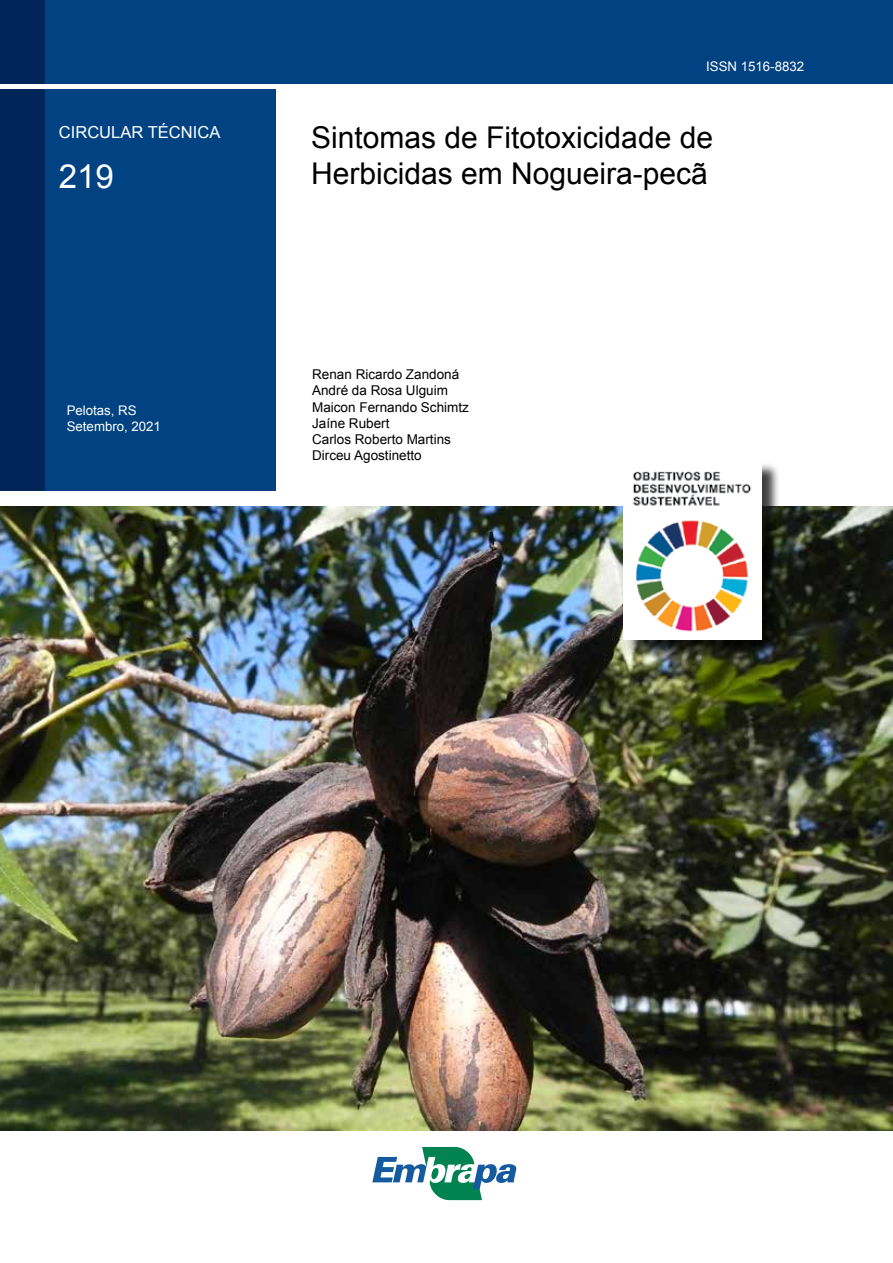
<style>
.page{position:relative;width:893px;height:1263px;background:#fff}
.page>*{position:absolute;margin:0;border:0;box-sizing:border-box;transform-origin:0 0}
.t1{font:33.15px "Arial";color:#fff}
.t2{font:30px/36px "Arial";color:#000}
.t3{font:16.5px "Arial";color:#fff}
.t4{font:13.5px/16.2px "Arial";color:#000}
.t5{font:13.2px/15.9px "Arial";color:#fff}
</style>
<div class="page">
<div style="left:0;top:0;width:893px;height:83px;background:#004282"></div>
<div style="left:0;top:89px;width:275px;height:401px;background:#004282"></div>
<div style="left:0;top:89px;width:45px;height:401px;background:#002659"></div>
<div style="left:0;top:0;width:45px;height:83px;background:#002659"></div>
<svg style="left:372px;top:1147px;width:145px;height:53px"></svg>
<img style="left:0;top:506px;width:893px;height:624px">
<div style="left:626px;top:462px;width:154px;height:196px;background:#000;opacity:.75"></div>
<img style="left:624px;top:462px;width:137px;height:177px">
<p class="t3" style="left:59px;top:121px;width:163px">CIRCULAR TÉCNICA</p>
<h1 class="t1" style="left:59px;top:153px;width:57px">219</h1>
<p class="t5" style="left:67px;top:402px;width:96px">Pelotas, RS<br>Setembro, 2021</p>
<p class="t5" style="left:706px;top:58px;width:99px">ISSN 1516-8832</p>
<h2 class="t2" style="left:311px;top:119px;width:403px">Sintomas de Fitotoxicidade de<br>Herbicidas em Nogueira-pecã</h2>
<p class="t4" style="left:312px;top:366px;width:158px">Renan Ricardo Zandoná<br>André da Rosa Ulguim<br>Maicon Fernando Schimtz<br>Jaíne Rubert<br>Carlos Roberto Martins<br>Dirceu Agostinetto</p>
</div>
